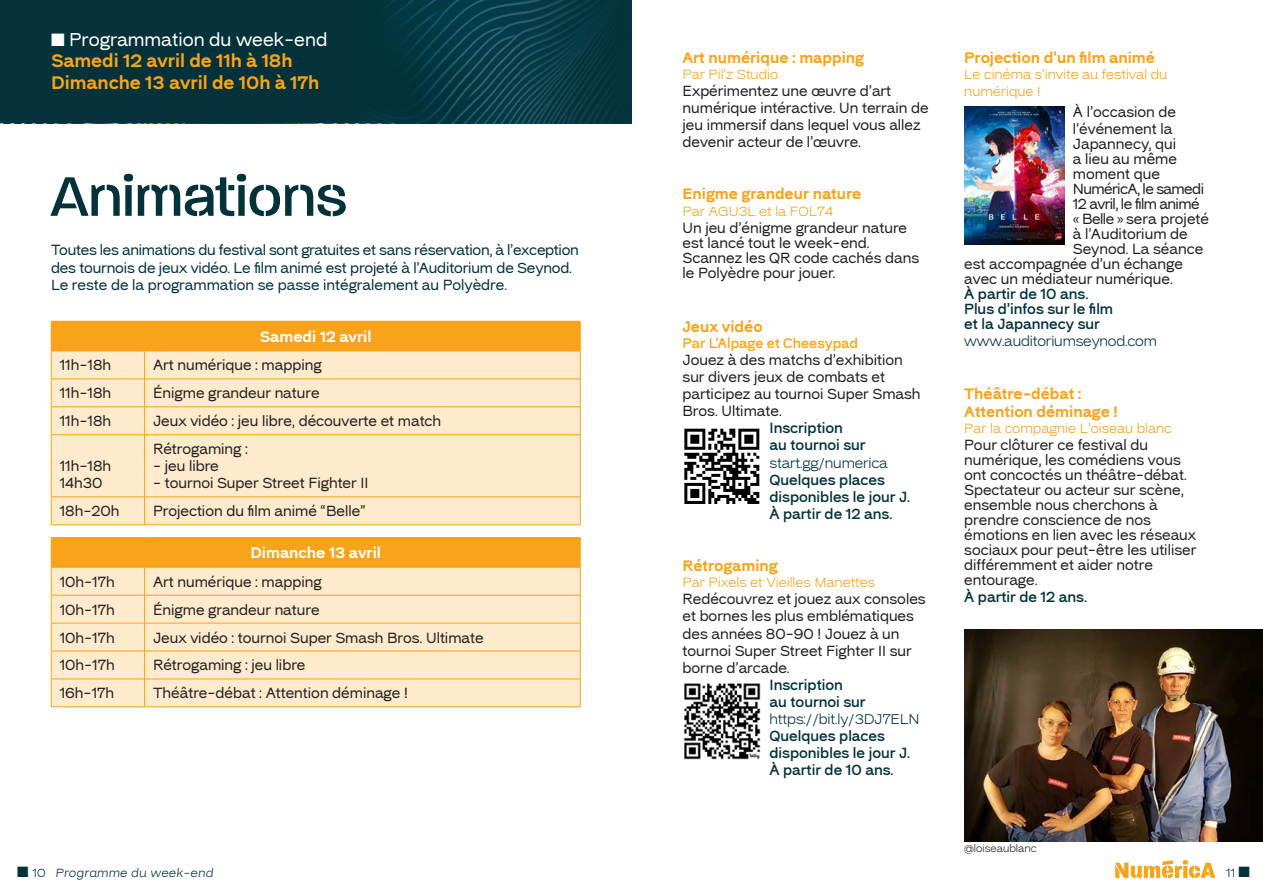
<style>
.page{position:relative;width:1263px;height:893px;background:#fff}
.page>*{position:absolute;margin:0;border:0;box-sizing:border-box;transform-origin:0 0}
.t1{font:500 60px "Paralucent Stencil";color:#03323a}
.t2{font:600 condensed 18px "Rock Star";color:#f9a31b}
.t3{font:condensed 18px "Rock Star";color:#fff}
.t4{font:600 condensed 15px/18px "Rock Star";color:#f9a31b}
.t5{font:600 condensed 15px "Rock Star";color:#fff}
.DESCRIPTIF{font:condensed 14.25px/15px "Rock Star";color:#231f20}
.DESCRIPTIF-2{font:500 condensed 14.25px/17.1px "Rock Star";color:#03323a}
.t6{font:condensed 14.25px/17.1px "Rock Star";letter-spacing:-.01em;color:#03323a}
.DESCRIPTIF-3{font:condensed 14.25px "Rock Star";letter-spacing:-.04em;color:#231f20}
.t7{font:300 condensed 14.25px "Rock Star";letter-spacing:-.01em;color:#03323a}
.t8{font:300 condensed 13.5px/17.1px "Rock Star";color:#f9a31b}
.t9{font:500 condensed 13.5px "Rock Star";color:#f9a31b}
.t10{font:italic 300 condensed 12px "Rock Star";color:#03323a}
.t11{font:300 condensed 12px "Rock Star";color:#03323a}
.t12{font:300 condensed 10.5px "Rock Star";color:#231f20}
.s1{font-weight:300}
.s2{font-style:normal}
</style>
<div class="page">
<svg style="left:1115px;top:860px;width:100px;height:18px"></svg>
<div style="left:52px;top:322px;width:528px;height:29px;background:#f9a31b"></div>
<svg style="left:51px;top:352px;width:529px;height:355px;fill:#feeacc"></svg>
<hr style="left:51px;top:379px;width:94px;height:1px;background:#f9a31b">
<hr style="left:145px;top:379px;width:435px;height:1px;background:#f9a31b">
<hr style="left:51px;top:407px;width:94px;height:1px;background:#f9a31b">
<hr style="left:145px;top:407px;width:435px;height:1px;background:#f9a31b">
<hr style="left:51px;top:434px;width:94px;height:1px;background:#f9a31b">
<hr style="left:145px;top:434px;width:435px;height:1px;background:#f9a31b">
<hr style="left:51px;top:497px;width:94px;height:1px;background:#f9a31b">
<hr style="left:145px;top:497px;width:435px;height:1px;background:#f9a31b">
<hr style="left:51px;top:595px;width:94px;height:1px;background:#f9a31b">
<hr style="left:145px;top:595px;width:435px;height:1px;background:#f9a31b">
<hr style="left:51px;top:623px;width:94px;height:1px;background:#f9a31b">
<hr style="left:145px;top:623px;width:435px;height:1px;background:#f9a31b">
<hr style="left:51px;top:651px;width:94px;height:1px;background:#f9a31b">
<hr style="left:145px;top:651px;width:435px;height:1px;background:#f9a31b">
<hr style="left:51px;top:679px;width:94px;height:1px;background:#f9a31b">
<hr style="left:145px;top:679px;width:435px;height:1px;background:#f9a31b">
<hr style="left:51px;top:321px;width:94px;height:1px;background:#f9a31b">
<hr style="left:51px;top:321px;width:1px;height:30px;background:#f9a31b">
<hr style="left:145px;top:321px;width:435px;height:1px;background:#f9a31b">
<hr style="left:51px;top:537px;width:94px;height:1px;background:#f9a31b">
<hr style="left:145px;top:537px;width:435px;height:1px;background:#f9a31b">
<hr style="left:580px;top:321px;width:1px;height:30px;background:#f9a31b">
<hr style="left:145px;top:351px;width:435px;height:1px;background:#f9a31b">
<svg style="left:580px;top:351px;width:1px;height:84px"></svg>
<hr style="left:580px;top:435px;width:1px;height:62px;background:#f9a31b">
<svg style="left:580px;top:497px;width:1px;height:28px"></svg>
<hr style="left:145px;top:524px;width:435px;height:1px;background:#f9a31b">
<hr style="left:145px;top:567px;width:435px;height:1px;background:#f9a31b">
<svg style="left:580px;top:538px;width:1px;height:169px"></svg>
<hr style="left:145px;top:707px;width:435px;height:1px;background:#f9a31b">
<hr style="left:51px;top:351px;width:94px;height:1px;background:#f9a31b">
<svg style="left:51px;top:351px;width:1px;height:84px"></svg>
<svg style="left:144px;top:351px;width:1px;height:84px"></svg>
<hr style="left:51px;top:435px;width:1px;height:62px;background:#f9a31b">
<hr style="left:144px;top:435px;width:1px;height:62px;background:#f9a31b">
<svg style="left:51px;top:497px;width:1px;height:27px"></svg>
<svg style="left:144px;top:497px;width:1px;height:27px"></svg>
<hr style="left:51px;top:524px;width:94px;height:1px;background:#f9a31b">
<hr style="left:51px;top:567px;width:94px;height:1px;background:#f9a31b">
<svg style="left:51px;top:538px;width:1px;height:169px"></svg>
<svg style="left:144px;top:567px;width:1px;height:140px"></svg>
<hr style="left:51px;top:707px;width:94px;height:1px;background:#f9a31b">
<img style="left:685px;top:428px;width:74px;height:76px">
<div style="left:682px;top:424px;width:80px;height:84px;border:2px solid #fff"></div>
<img style="left:684px;top:683px;width:77px;height:77px">
<img style="left:964px;top:106px;width:100px;height:138px">
<img style="left:964px;top:629px;width:299px;height:213px">
<svg style="left:0;top:0;width:631px;height:123px;fill:#03323a"></svg>
<p class="t3" style="left:51px;top:28px;width:278px">■ Programmation du week-end</p>
<p class="t2" style="left:51px;top:49px;width:243px">Samedi 12 avril de 11h à 18h</p>
<p class="t2" style="left:51px;top:71px;width:270px">Dimanche 13 avril de 10h à 17h</p>
<p class="t1" style="left:50px;top:156px;width:298px">Animations</p>
<p class="t6" style="left:51px;top:242px;width:529px">Toutes les animations du festival sont gratuites et sans réservation, à l’exception des tournois de jeux vidéo. Le film animé est projeté à l’Auditorium de Seynod.<br>Le reste de la programmation se passe intégralement au Polyèdre.</p>
<p class="t5" style="left:260px;top:327px;width:113px">Samedi 12 avril</p>
<p class="DESCRIPTIF" style="left:60px;top:358px;width:53px">11h-18h</p>
<p class="DESCRIPTIF" style="left:153px;top:358px;width:170px">Art numérique : mapping</p>
<p class="DESCRIPTIF" style="left:60px;top:386px;width:53px">11h-18h</p>
<p class="DESCRIPTIF" style="left:153px;top:386px;width:168px">Énigme grandeur nature</p>
<p class="DESCRIPTIF" style="left:60px;top:414px;width:53px">11h-18h</p>
<p class="DESCRIPTIF" style="left:153px;top:414px;width:290px">Jeux vidéo : jeu libre, découverte et match</p>
<p class="DESCRIPTIF" style="left:60px;top:459px;width:53px">11h-18h</p>
<p class="DESCRIPTIF" style="left:60px;top:476px;width:44px">14h30</p>
<p class="DESCRIPTIF" style="left:153px;top:442px;width:96px">Rétrogaming :</p>
<p class="DESCRIPTIF" style="left:153px;top:459px;width:67px">- jeu libre</p>
<p class="DESCRIPTIF" style="left:153px;top:476px;width:217px">- tournoi Super Street Fighter II</p>
<p class="DESCRIPTIF" style="left:60px;top:504px;width:61px">18h-20h</p>
<p class="DESCRIPTIF" style="left:153px;top:504px;width:214px">Projection du film animé “Belle”</p>
<p class="t5" style="left:250px;top:543px;width:132px">Dimanche 13 avril</p>
<p class="DESCRIPTIF" style="left:60px;top:574px;width:57px">10h-17h</p>
<p class="DESCRIPTIF" style="left:153px;top:574px;width:170px">Art numérique : mapping</p>
<p class="DESCRIPTIF" style="left:60px;top:602px;width:57px">10h-17h</p>
<p class="DESCRIPTIF" style="left:153px;top:602px;width:168px">Énigme grandeur nature</p>
<p class="DESCRIPTIF" style="left:60px;top:630px;width:57px">10h-17h</p>
<p class="DESCRIPTIF" style="left:153px;top:630px;width:332px">Jeux vidéo : tournoi Super Smash Bros. Ultimate</p>
<p class="DESCRIPTIF" style="left:60px;top:658px;width:57px">10h-17h</p>
<p class="DESCRIPTIF" style="left:153px;top:658px;width:154px">Rétrogaming : jeu libre</p>
<p class="DESCRIPTIF" style="left:60px;top:686px;width:56px">16h-17h</p>
<p class="DESCRIPTIF" style="left:153px;top:686px;width:256px">Théâtre-débat : Attention déminage !</p>
<p class="t4" style="left:682px;top:48px;width:183px">Art numérique : mapping</p>
<p class="t8" style="left:682px;top:66px;width:97px">Par Pil’z Studio</p>
<p class="DESCRIPTIF" style="left:682px;top:82px;width:248px;line-height:17.1px">Expérimentez une œuvre d’art numérique intéractive. Un terrain de jeu immersif dans lequel vous allez devenir acteur de l’œuvre.</p>
<p class="t4" style="left:682px;top:185px;width:180px">Enigme grandeur nature</p>
<p class="t8" style="left:682px;top:202px;width:152px">Par AGU3L et la FOL74</p>
<p class="DESCRIPTIF" style="left:682px;top:220px;width:238px">Un jeu d’énigme grandeur nature est lancé tout le week-end.<br>Scannez les QR code cachés dans le Polyèdre pour jouer.</p>
<p class="t4" style="left:682px;top:317px;width:82px">Jeux vidéo</p>
<p class="t9" style="left:682px;top:334px;width:177px">Par L’Alpage et Cheesypad</p>
<p class="DESCRIPTIF" style="left:682px;top:352px;width:240px;line-height:17.1px">Jouez à des matchs d’exhibition sur divers jeux de combats et participez au tournoi Super Smash<br>Bros. Ultimate.</p>
<p class="DESCRIPTIF-2" style="left:769px;top:420px;width:142px">Inscription<br>au tournoi sur <span class="s1">start.gg/numerica<br></span>Quelques places disponibles le jour J.<br>À partir de 12 ans.</p>
<p class="t4" style="left:682px;top:557px;width:97px">Rétrogaming</p>
<p class="t8" style="left:682px;top:574px;width:194px">Par Pixels et Vieilles Manettes</p>
<p class="DESCRIPTIF" style="left:682px;top:591px;width:245px;line-height:17.1px">Redécouvrez et jouez aux consoles et bornes les plus emblématiques des années 80-90 ! Jouez à un tournoi Super Street Fighter II sur borne d’arcade.</p>
<p class="DESCRIPTIF-2" style="left:769px;top:676px;width:152px">Inscription<br>au tournoi sur <span class="s1">https://bit.ly/3DJ7ELN<br></span>Quelques places disponibles le jour J.<br>À partir de 10 ans.</p>
<p class="t4" style="left:964px;top:48px;width:192px">Projection d’un film animé</p>
<p class="t8" style="left:964px;top:66px;width:205px">Le cinéma s’invite au festival du numérique !</p>
<p class="DESCRIPTIF" style="left:1073px;top:104px;width:105px;line-height:17.1px">À l’occasion de l’événement la</p>
<p class="DESCRIPTIF" style="left:1073px;top:137px;width:105px">Japannecy, qui</p>
<p class="DESCRIPTIF" style="left:1073px;top:152px;width:106px">a lieu au même</p>
<p class="DESCRIPTIF" style="left:1073px;top:167px;width:89px">moment que</p>
<p class="DESCRIPTIF-3" style="left:1073px;top:180px;width:133px">NuméricA, le samedi</p>
<p class="DESCRIPTIF-3" style="left:1073px;top:195px;width:128px">12 avril, le film animé</p>
<p class="DESCRIPTIF" style="left:1073px;top:212px;width:138px">« Belle » sera projeté</p>
<p class="DESCRIPTIF" style="left:1073px;top:227px;width:116px">à l’Auditorium de</p>
<p class="DESCRIPTIF" style="left:1073px;top:242px;width:132px">Seynod. La séance</p>
<p class="DESCRIPTIF" style="left:964px;top:257px;width:220px">est accompagnée d’un échange</p>
<p class="DESCRIPTIF" style="left:964px;top:272px;width:210px">avec un médiateur numérique.</p>
<p class="DESCRIPTIF-2" style="left:964px;top:286px;width:126px">À partir de 10 ans.</p>
<p class="DESCRIPTIF-2" style="left:964px;top:301px;width:150px">Plus d’infos sur le film</p>
<p class="DESCRIPTIF-2" style="left:964px;top:316px;width:137px">et la Japannecy sur</p>
<p class="t7" style="left:964px;top:333px;width:194px">www.auditoriumseynod.com</p>
<p class="t4" style="left:964px;top:384px;width:155px">Théâtre-débat :<br>Attention déminage !</p>
<p class="t8" style="left:964px;top:420px;width:209px">Par la compagnie L’oiseau blanc</p>
<p class="DESCRIPTIF" style="left:964px;top:438px;width:234px">Pour clôturer ce festival du numérique, les comédiens vous ont concoctés un théâtre-débat.<br>Spectateur ou acteur sur scène, ensemble nous cherchons à prendre conscience de nos émotions en lien avec les réseaux sociaux pour peut-être les utiliser différemment et aider notre entourage.</p>
<p class="DESCRIPTIF-2" style="left:964px;top:589px;width:124px">À partir de 12 ans.</p>
<p class="t12" style="left:964px;top:842px;width:74px">@loiseaublanc</p>
<p class="t10" style="left:17px;top:866px;width:198px">■ <span class="s2">10</span> Programme du week-end</p>
<p class="t11" style="left:1226px;top:866px;width:25px">11 ■</p>
</div>
